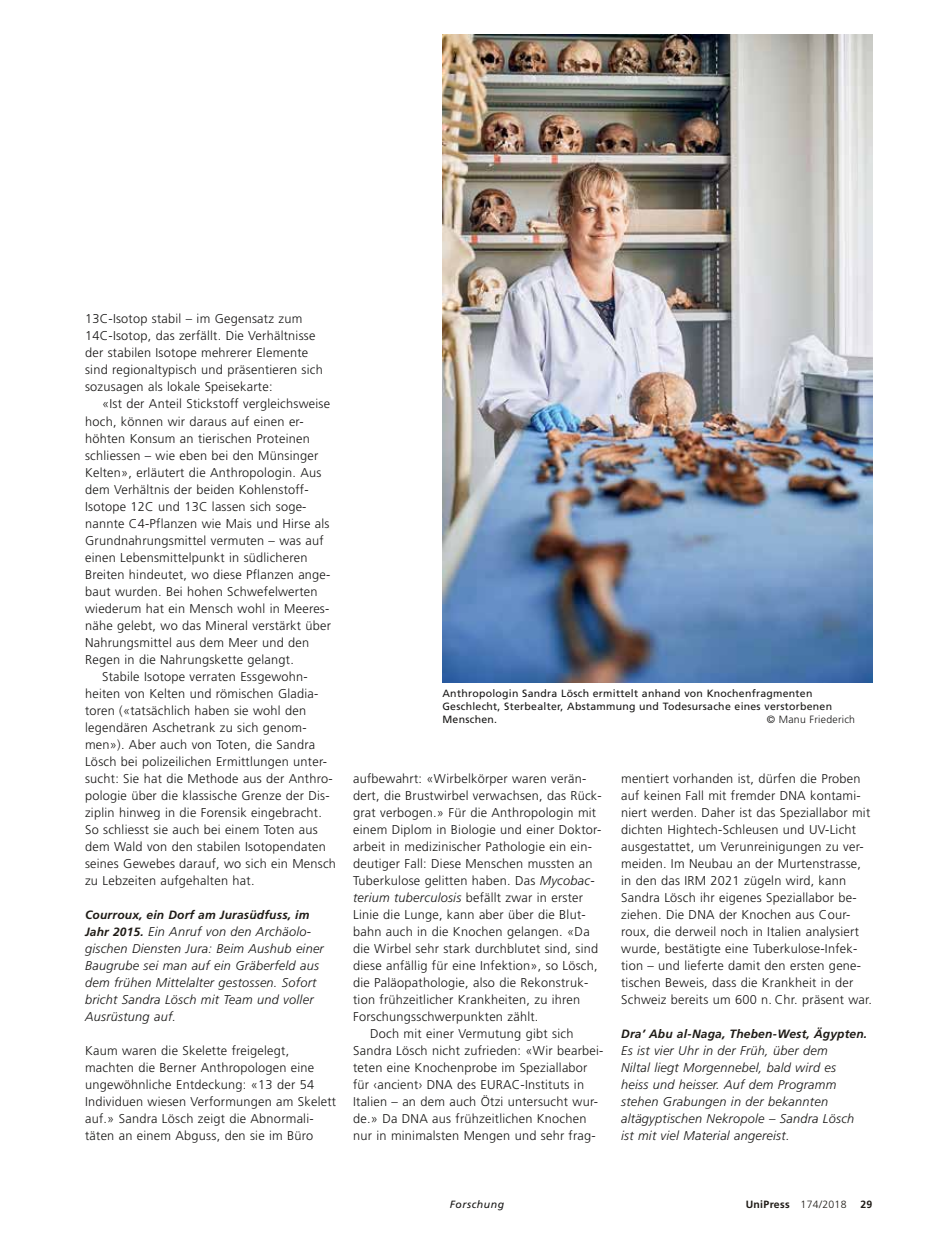
<style>
.page{position:relative;width:936px;height:1234px;background:#fff}
.page>*{position:absolute;margin:0;border:0;box-sizing:border-box;transform-origin:0 0}
.t1{font:300 12.75px/17px "Frutiger LT Std";letter-spacing:.02em;color:#181716}
.t2{font:italic 300 12.75px/17px "Frutiger LT Std";letter-spacing:.02em;color:#181716}
.t3{font:italic 700 12px "Frutiger LT Std";letter-spacing:.015em;color:#1f1b16}
.t4{font:10.5px/12.8px "Frutiger LT Std";letter-spacing:.025em;color:#181716}
.t5{font:700 10.5px "Frutiger";letter-spacing:.03em;color:#1f1b16}
.t6{font:300 10.5px "Frutiger LT Std";letter-spacing:.025em;color:#181716}
.t7{font:italic 10.5px "Frutiger LT Std";letter-spacing:.05em;color:#181716}
.s1{font-weight:700;font-size:12px;color:#1f1b16}
.s2{font-style:italic}
.s3{font-weight:300}
</style>
<div class="page">
<img style="left:442px;top:34px;width:430px;height:648px">
<p class="t1" style="left:85px;top:310px;width:239px">13C-Isotop stabil – im Gegensatz zum 14C-Isotop, das zerfällt. Die Verhältnisse der stabilen Isotope mehrerer Elemente sind regionaltypisch und präsentieren sich sozusagen als lokale Speisekarte:</p>
<p class="t1" style="left:102px;top:396px;width:229px">«Ist der Anteil Stickstoff vergleichsweise</p>
<p class="t1" style="left:85px;top:413px;width:220px">hoch, können wir daraus auf einen er-</p>
<p class="t1" style="left:85px;top:430px;width:226px">höhten Konsum an tierischen Proteinen</p>
<p class="t1" style="left:85px;top:447px;width:235px">schliessen – wie eben bei den Münsinger</p>
<p class="t1" style="left:85px;top:464px;width:238px">Kelten», erläutert die Anthropologin. Aus</p>
<p class="t1" style="left:85px;top:481px;width:225px">dem Verhältnis der beiden Kohlenstoff-</p>
<p class="t1" style="left:85px;top:498px;width:223px">Isotope 12C und 13C lassen sich soge-</p>
<p class="t1" style="left:85px;top:515px;width:246px">nannte C4-Pflanzen wie Mais und Hirse als</p>
<p class="t1" style="left:85px;top:532px;width:240px">Grundnahrungsmittel vermuten – was auf</p>
<p class="t1" style="left:85px;top:549px;width:224px">einen Lebensmittelpunkt in südlicheren</p>
<p class="t1" style="left:85px;top:566px;width:247px">Breiten hindeutet, wo diese Pflanzen ange-</p>
<p class="t1" style="left:85px;top:583px;width:234px">baut wurden. Bei hohen Schwefelwerten</p>
<p class="t1" style="left:85px;top:600px;width:246px">wiederum hat ein Mensch wohl in Meeres-</p>
<p class="t1" style="left:85px;top:617px;width:247px">nähe gelebt, wo das Mineral verstärkt über</p>
<p class="t1" style="left:85px;top:634px;width:225px">Nahrungsmittel aus dem Meer und den</p>
<p class="t1" style="left:85px;top:651px;width:210px">Regen in die Nahrungskette gelangt.</p>
<p class="t1" style="left:102px;top:668px;width:207px">Stabile Isotope verraten Essgewohn-</p>
<p class="t1" style="left:85px;top:685px;width:235px">heiten von Kelten und römischen Gladia-</p>
<p class="t1" style="left:85px;top:702px;width:222px">toren («tatsächlich haben sie wohl den</p>
<p class="t1" style="left:85px;top:719px;width:223px">legendären Aschetrank zu sich genom-</p>
<p class="t1" style="left:85px;top:736px;width:232px">men»). Aber auch von Toten, die Sandra</p>
<p class="t1" style="left:85px;top:753px;width:243px">Lösch bei polizeilichen Ermittlungen unter-</p>
<p class="t1" style="left:85px;top:770px;width:249px">sucht: Sie hat die Methode aus der Anthro-</p>
<p class="t1" style="left:85px;top:787px;width:246px">pologie über die klassische Grenze der Dis-</p>
<p class="t1" style="left:85px;top:804px;width:238px">ziplin hinweg in die Forensik eingebracht.</p>
<p class="t1" style="left:85px;top:821px;width:234px">So schliesst sie auch bei einem Toten aus</p>
<p class="t1" style="left:85px;top:838px;width:242px">dem Wald von den stabilen Isotopendaten</p>
<p class="t1" style="left:85px;top:855px;width:252px">seines Gewebes darauf, wo sich ein Mensch</p>
<p class="t1" style="left:85px;top:872px;width:171px">zu Lebzeiten aufgehalten hat.</p>
<p class="t3" style="left:85px;top:907px;width:226px">Courroux, ein Dorf am Jurasüdfuss, im</p>
<p class="t2" style="left:85px;top:923px;width:240px"><span class="s1">Jahr 2015.</span> Ein Anruf von den Archäolo&shy;gischen Diensten Jura: Beim Aushub einer Baugrube sei man auf ein Gräberfeld aus dem frühen Mittelalter gestossen. Sofort bricht Sandra Lösch mit Team und voller Ausrüstung auf.</p>
<p class="t1" style="left:85px;top:1042px;width:252px">Kaum waren die Skelette freigelegt, machten die Berner Anthropologen eine ungewöhnliche Entdeckung: «13 der 54<br>Individuen wiesen Verformungen am Skelett auf.» Sandra Lösch zeigt die Abnormali&shy;täten an einem Abguss, den sie im Büro</p>
<p class="t4" style="left:442px;top:687px;width:391px">Anthropologin Sandra Lösch ermittelt anhand von Knochenfragmenten<br>Geschlecht, Sterbealter, Abstammung und Todesursache eines verstorbenen<br>Menschen.</p>
<p class="t6" style="left:766px;top:713px;width:90px">© Manu Friederich</p>
<p class="t1" style="left:353px;top:770px;width:235px">aufbewahrt: «Wirbelkörper waren verän-</p>
<p class="t1" style="left:353px;top:787px;width:250px">dert, die Brustwirbel verwachsen, das Rück-</p>
<p class="t1" style="left:353px;top:804px;width:244px">grat verbogen.» Für die Anthropologin mit</p>
<p class="t1" style="left:353px;top:821px;width:250px">einem Diplom in Biologie und einer Doktor-</p>
<p class="t1" style="left:353px;top:838px;width:240px">arbeit in medizinischer Pathologie ein ein-</p>
<p class="t1" style="left:353px;top:855px;width:241px">deutiger Fall: Diese Menschen mussten an</p>
<p class="t1" style="left:353px;top:872px;width:243px">Tuberkulose gelitten haben. Das <span class="s2">Mycobac-</span></p>
<p class="t1" style="left:353px;top:889px;width:231px"><span class="s2">terium tuberculosis</span> befällt zwar in erster</p>
<p class="t1" style="left:353px;top:906px;width:234px">Linie die Lunge, kann aber über die Blut-</p>
<p class="t1" style="left:353px;top:923px;width:238px">bahn auch in die Knochen gelangen. «Da</p>
<p class="t1" style="left:353px;top:940px;width:247px">die Wirbel sehr stark durchblutet sind, sind</p>
<p class="t1" style="left:353px;top:957px;width:246px">diese anfällig für eine Infektion», so Lösch,</p>
<p class="t1" style="left:353px;top:974px;width:237px">die Paläopathologie, also die Rekonstruk-</p>
<p class="t1" style="left:353px;top:991px;width:228px">tion frühzeitlicher Krankheiten, zu ihren</p>
<p class="t1" style="left:353px;top:1008px;width:187px">Forschungsschwerpunkten zählt.</p>
<p class="t1" style="left:370px;top:1025px;width:205px">Doch mit einer Vermutung gibt sich</p>
<p class="t1" style="left:353px;top:1042px;width:252px">Sandra Lösch nicht zufrieden: «Wir bearbei-</p>
<p class="t1" style="left:353px;top:1059px;width:236px">teten eine Knochenprobe im Speziallabor</p>
<p class="t1" style="left:353px;top:1076px;width:232px">für ‹ancient› DNA des EURAC-Instituts in</p>
<p class="t1" style="left:353px;top:1093px;width:246px">Italien – an dem auch Ötzi untersucht wur-</p>
<p class="t1" style="left:353px;top:1110px;width:235px">de.» Da DNA aus frühzeitlichen Knochen</p>
<p class="t1" style="left:353px;top:1127px;width:244px">nur in minimalsten Mengen und sehr frag-</p>
<p class="t1" style="left:621px;top:770px;width:252px">mentiert vorhanden ist, dürfen die Proben auf keinen Fall mit fremder DNA kontami&shy;niert werden. Daher ist das Speziallabor mit dichten Hightech-Schleusen und UV-Licht ausgestattet, um Verunreinigungen zu ver&shy;meiden. Im Neubau an der Murtenstrasse, in den das IRM 2021 zügeln wird, kann Sandra Lösch ihr eigenes Speziallabor be&shy;ziehen. Die DNA der Knochen aus Cour&shy;roux, die derweil noch in Italien analysiert wurde, bestätigte eine Tuberkulose-Infek&shy;tion – und lieferte damit den ersten gene&shy;tischen Beweis, dass die Krankheit in der Schweiz bereits um 600 n. Chr. präsent war.</p>
<p class="t3" style="left:621px;top:1026px;width:248px">Dra’ Abu al-Naga, Theben-West, Ägypten.</p>
<p class="t2" style="left:621px;top:1042px;width:235px">Es ist vier Uhr in der Früh, über dem Niltal liegt Morgennebel, bald wird es heiss und heisser. Auf dem Programm stehen Grabungen in der bekannten altägyptischen Nekropole – Sandra Lösch ist mit viel Material angereist.</p>
<p class="t7" style="left:450px;top:1198px;width:56px">Forschung</p>
<p class="t5" style="left:745px;top:1198px;width:102px">UniPress <span class="s3">174/2018</span></p>
<p class="t5" style="left:860px;top:1198px;width:13px">29</p>
</div>
